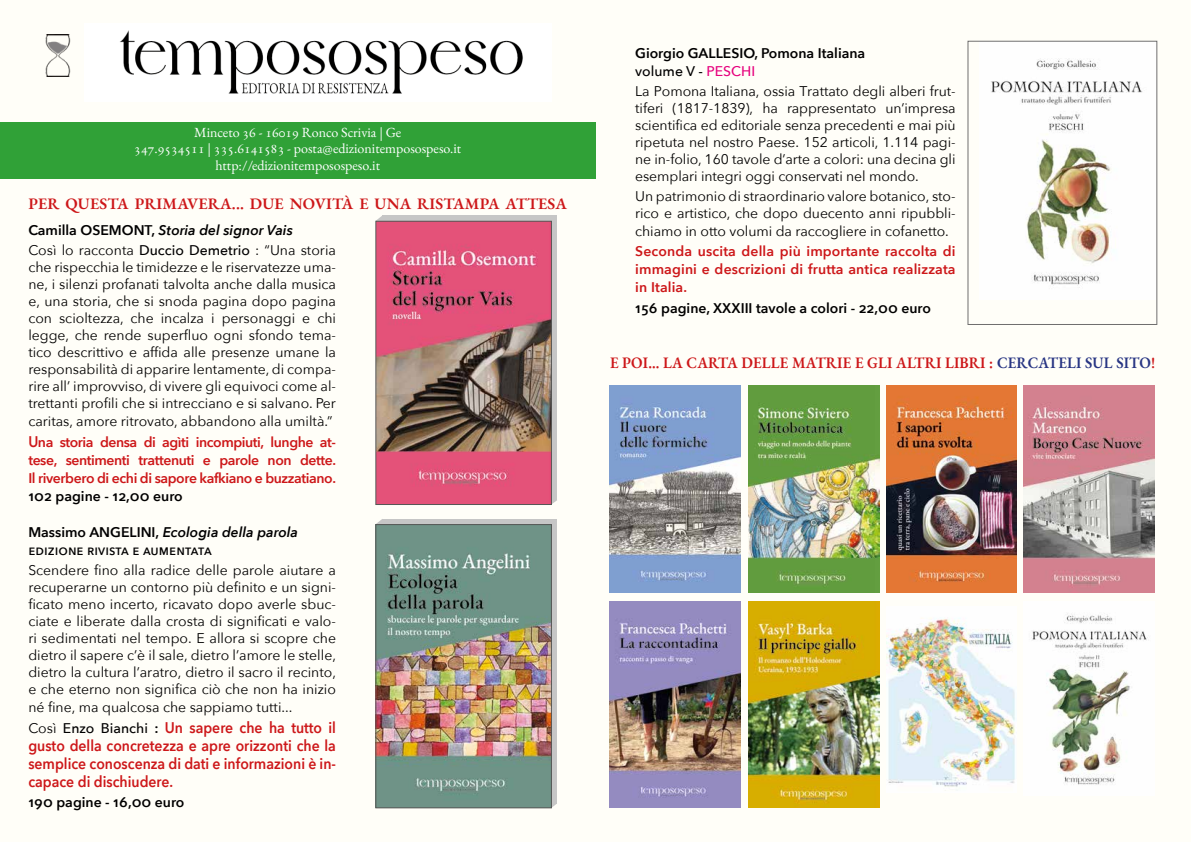
<style>
.page{position:relative;width:1191px;height:842px;background:#fff}
.page>*{position:absolute;margin:0;border:0;box-sizing:border-box;transform-origin:0 0}
.t1{font:600 16px "EB Garamond";letter-spacing:.01em;color:#cd1719;scale:.94 1}
.t2{font:600 16px "EB Garamond";letter-spacing:.01em;color:#cd1719}
.t3{font:600 15.4px/18px "Avenir Next";color:#cd1719;text-align:justify;scale:.91 1}
.t4{font:14px/17.1px "Avenir Next";color:#000;text-align:justify}
.t5{font:600 14px/18px "Avenir Next";letter-spacing:-.02em;color:#cd1719;text-align:justify}
.t6{font:600 14px/18px "Avenir Next";color:#000}
.t7{font:14px/16.4px "EB Garamond";color:#fff;text-align:center}
.t8{font:500 14px/18px "Avenir Next";color:#000}
.s1{font-weight:600}
.s2{font-weight:600;font-style:italic}
.s3{font-weight:500}
.s4{font-size:15.4px}
.s5{font-weight:400;font-size:14px;color:#000}
.s6{font-weight:500;font-size:14px;color:#000}
.s7{font-size:14px;color:#000}
.s8{font-weight:500;color:#e6007d}
.s9{color:#283583}
</style>
<div class="page">
<div style="left:0;top:0;width:601px;height:842px;background:#fffef8"></div>
<div style="left:382px;top:215px;width:175px;height:285px;background:linear-gradient(to right,#c6c6c6,#c6c6c6)"></div>
<div style="left:595px;top:0;width:596px;height:842px;background:#fffef8"></div>
<div style="left:0;top:122px;width:595px;height:57px;background:#30a137"></div>
<img style="left:120px;top:30px;width:403px;height:64px">
<img style="left:45px;top:34px;width:26px;height:42px">
<img style="left:610px;top:386px;width:130px;height:206px">
<img style="left:610px;top:601px;width:130px;height:207px">
<img style="left:748px;top:386px;width:131px;height:206px">
<img style="left:1023px;top:386px;width:131px;height:206px">
<img style="left:748px;top:601px;width:131px;height:207px">
<img style="left:886px;top:386px;width:130px;height:206px">
<img style="left:991px;top:58px;width:152px;height:230px">
<div style="left:968px;top:41px;width:189px;height:284px;border:1px solid #706f6f"></div>
<img style="left:886px;top:618px;width:129px;height:169px">
<img style="left:1032px;top:613px;width:116px;height:172px">
<svg style="left:376px;top:215px;width:13px;height:6px"></svg>
<svg style="left:551px;top:495px;width:6px;height:10px"></svg>
<img style="left:378px;top:223px;width:171px;height:280px">
<div style="left:376px;top:221px;width:175px;height:284px;border:1px solid #575756"></div>
<div style="left:382px;top:519px;width:175px;height:284px;background:#c6c6c6"></div>
<svg style="left:376px;top:519px;width:6px;height:5px"></svg>
<svg style="left:551px;top:799px;width:6px;height:9px"></svg>
<img style="left:378px;top:526px;width:171px;height:280px">
<div style="left:376px;top:524px;width:175px;height:284px;border:1px solid #575756"></div>
<p class="t7" style="left:134px;top:125px;width:328px">Minceto 36 - 16019 Ronco Scrivia | Ge<br>347.9534511 | 335.6141583 - posta@edizionitemposospeso.it http://edizionitemposospeso.it</p>
<p class="t2" style="left:28px;top:193px;width:540px">PER QUESTA PRIMAVERA... DUE NOVITÀ E UNA RISTAMPA ATTESA</p>
<p class="t4" style="left:28px;top:220px;width:309px;line-height:19.8px"><span class="s1">Camilla OSEMONT,</span> <span class="s2">Storia del signor Vais<br></span>Così lo racconta <span class="s3">Duccio Demetrio</span> : “Una storia</p>
<p class="t4" style="left:28px;top:258px;width:309px">che rispecchia le timidezze e le riservatezze uma&shy;ne, i silenzi profanati talvolta anche dalla musica e, una storia, che si snoda pagina dopo pagina con scioltezza, che incalza i personaggi e chi legge, che rende superfluo ogni sfondo tema&shy;tico descrittivo e affida alle presenze umane la responsabilità di apparire lentamente, di compa&shy;rire all’ improvviso, di vivere gli equivoci come al&shy;trettanti profili che si intrecciano e si salvano. Per caritas, amore ritrovato, abbandono alla umiltà.”</p>
<p class="t5" style="left:28px;top:433px;width:309px"><span class="s4">U</span>na storia densa di agìti incompiuti, lunghe at&shy;tese, sentimenti trattenuti e parole non dette.<br>Il riverbero di echi di sapore kafkiano e buzzatiano.</p>
<p class="t6" style="left:28px;top:487px;width:156px">102 pagine - 12,00 euro</p>
<p class="t8" style="left:28px;top:522px;width:271px"><span class="s1">Massimo ANGELINI,</span> <span class="s2">Ecologia della parola </span>edizione rivista e aumentata</p>
<p class="t4" style="left:28px;top:561px;width:309px">Scendere fino alla radice delle parole aiutare a recuperarne un contorno più definito e un signi&shy;ficato meno incerto, ricavato dopo averle sbuc&shy;ciate e liberate dalla crosta di significati e valo&shy;ri sedimentati nel tempo. E allora si scopre che dietro il sapere c’è il sale, dietro l’amore le stelle, dietro la cultura l’aratro, dietro il sacro il recinto, e che eterno non significa ciò che non ha inizio né fine, ma qualcosa che sappiamo tutti...</p>
<p class="t3" style="left:28px;top:718px;width:339px"><span class="s5">Così</span> <span class="s6">Enzo Bianchi</span> <span class="s7">:</span> Un sapere che ha tutto il gusto della concretezza e apre orizzonti che la semplice conoscenza di dati e informazioni è in&shy;capace di dischiudere.</p>
<p class="t6" style="left:28px;top:793px;width:158px">190 pagine - 16,00 euro</p>
<p class="t6" style="left:635px;top:44px;width:232px">Giorgio GALLESIO, Pomona Italiana <span class="s3">volume V -</span> <span class="s8">PESCHI</span></p>
<p class="t4" style="left:635px;top:82px;width:322px">La Pomona Italiana, ossia Trattato degli alberi frut&shy;tiferi (1817-1839), ha rappresentato un’impresa scientifica ed editoriale senza precedenti e mai più ripetuta nel nostro Paese. 152 articoli, 1.114 pagi&shy;ne in-folio, 160 tavole d’arte a colori: una decina gli esemplari integri oggi conservati nel mondo.</p>
<p class="t4" style="left:635px;top:186px;width:322px;line-height:17.5px">Un patrimonio di straordinario valore botanico, sto&shy;rico e artistico, che dopo duecento anni ripubbli&shy;chiamo in otto volumi da raccogliere in cofanetto.</p>
<p class="t5" style="left:635px;top:242px;width:322px">Seconda uscita della più importante raccolta di immagini e descrizioni di frutta antica realizzata in Italia.</p>
<p class="t6" style="left:635px;top:299px;width:297px">156 pagine, XXXIII tavole a colori - 22,00 euro</p>
<p class="t1" style="left:610px;top:352px;width:581px">E POI... LA CARTA DELLE MATRIE E GLI ALTRI LIBRI : <span class="s9">CERCATELI SUL SITO</span>!</p>
</div>
